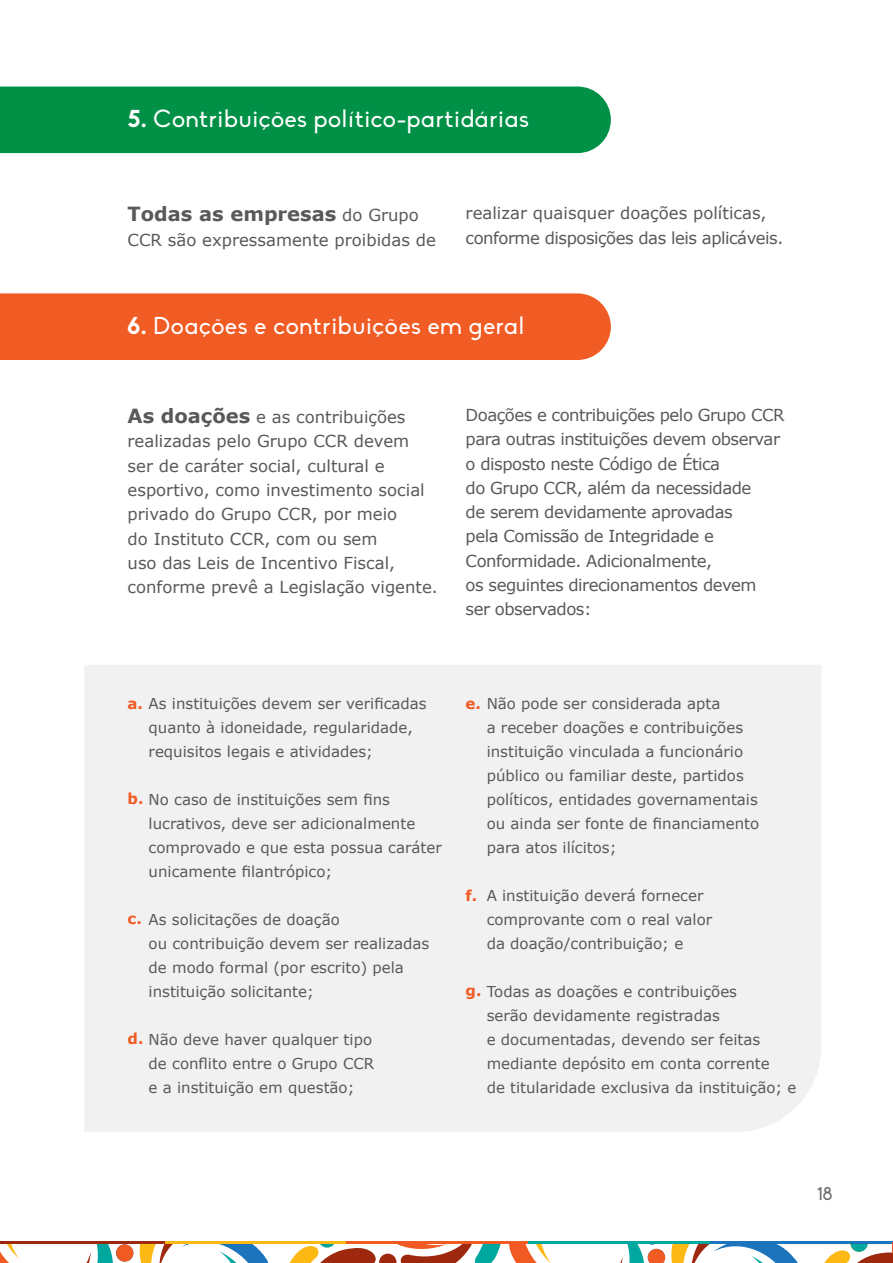
<style>
.page{position:relative;width:893px;height:1263px;background:#fff}
.page>*{position:absolute;margin:0;border:0;box-sizing:border-box;transform-origin:0 0}
.t1{font:24px "Biko";letter-spacing:.03em;color:#fff}
.t2{font:700 19.5px "Verdana";color:#58595b}
.t3{font:18px "Biko";color:#6d6e71}
.t4{font:16.5px/24.3px "Verdana";letter-spacing:-.03em;color:#58595b}
.t5{font:16.5px/24.3px "Verdana";color:#58595b}
.t6{font:15px/24px "Verdana";color:#58595b}
.t7{font:700 15px "Verdana";color:#f15b24}
.s1{font-weight:700}
.s2{font-weight:400;font-size:16.5px}
.s3{font-weight:700;font-size:19.5px}
.s4{font-weight:700;color:#f15b24}
</style>
<div class="page">
<svg style="left:0;top:1244px;width:121px;height:19px"></svg>
<div style="left:116px;top:1244px;width:17px;height:17px;background:#f15a22;border-radius:50%"></div>
<hr style="left:164px;top:1242px;width:182px;height:2px;background:#fdb913">
<hr style="left:0;top:1242px;width:164px;height:2px;background:#9e280e">
<hr style="left:346px;top:1242px;width:183px;height:2px;background:#f15a22">
<hr style="left:529px;top:1242px;width:182px;height:2px;background:#00a79e">
<hr style="left:711px;top:1242px;width:182px;height:2px;background:#1c75bc">
<svg style="left:131px;top:1243px;width:762px;height:20px"></svg>
<div style="left:0;top:87px;width:611px;height:66px;background:#009147"></div>
<div style="left:0;top:293px;width:611px;height:67px;background:#f15b24"></div>
<div style="left:85px;top:665px;width:736px;height:467px;background:#f1f1f2"></div>
<h1 class="t1" style="left:128px;top:106px;width:403px"><span class="s1">5.</span> Contribuições político-partidárias</h1>
<h2 class="t2" style="left:128px;top:201px;width:293px">Todas as empresas <span class="s2">do Grupo</span></h2>
<p class="t5" style="left:128px;top:227px;width:310px">CCR são expressamente proibidas de</p>
<p class="t4" style="left:466px;top:201px;width:319px">realizar quaisquer doações políticas, conforme disposições das leis aplicáveis.</p>
<h1 class="t1" style="left:128px;top:312px;width:398px"><span class="s1">6.</span> Doações e contribuições em geral</h1>
<p class="t5" style="left:128px;top:405px;width:312px"><span class="s3">As doações</span> e as contribuições realizadas pelo Grupo CCR devem ser de caráter social, cultural e esportivo, como investimento social privado do Grupo CCR, por meio<br>do Instituto CCR, com ou sem<br>uso das Leis de Incentivo Fiscal, conforme prevê a Legislação vigente.</p>
<p class="t4" style="left:466px;top:403px;width:320px">Doações e contribuições pelo Grupo CCR para outras instituições devem observar o disposto neste Código de Ética<br>do Grupo CCR, além da necessidade<br>de serem devidamente aprovadas<br>pela Comissão de Integridade e<br>Conformidade. Adicionalmente,<br>os seguintes direcionamentos devem ser observados:</p>
<p class="t6" style="left:149px;top:691px;width:280px;text-indent:-21px"><span class="s4">a.</span> As instituições devem ser verificadas quanto à idoneidade, regularidade, requisitos legais e atividades;</p>
<p class="t6" style="left:149px;top:787px;width:295px;text-indent:-21px"><span class="s4">b.</span> No caso de instituições sem fins lucrativos, deve ser adicionalmente comprovado e que esta possua caráter unicamente filantrópico;</p>
<p class="t6" style="left:149px;top:907px;width:282px">As solicitações de doação<br>ou contribuição devem ser realizadas de modo formal (por escrito) pela instituição solicitante;</p>
<p class="t6" style="left:149px;top:1027px;width:227px;text-indent:-21px"><span class="s4">d.</span> Não deve haver qualquer tipo de conflito entre o Grupo CCR e a instituição em questão;</p>
<p class="t7" style="left:128px;top:908px;width:16px">c.</p>
<p class="t6" style="left:487px;top:691px;width:274px;text-indent:-21px"><span class="s4">e.</span> Não pode ser considerada apta<br>a receber doações e contribuições instituição vinculada a funcionário público ou familiar deste, partidos políticos, entidades governamentais ou ainda ser fonte de financiamento para atos ilícitos;</p>
<p class="t6" style="left:487px;top:883px;width:227px">A instituição deverá fornecer comprovante com o real valor da doação/contribuição; e</p>
<p class="t6" style="left:487px;top:979px;width:311px;text-indent:-21px"><span class="s4">g.</span> Todas as doações e contribuições<br>serão devidamente registradas<br>e documentadas, devendo ser feitas mediante depósito em conta corrente<br>de titularidade exclusiva da instituição; e</p>
<p class="t7" style="left:466px;top:885px;width:13px">f.</p>
<p class="t3" style="left:817px;top:1183px;width:17px">18</p>
</div>
